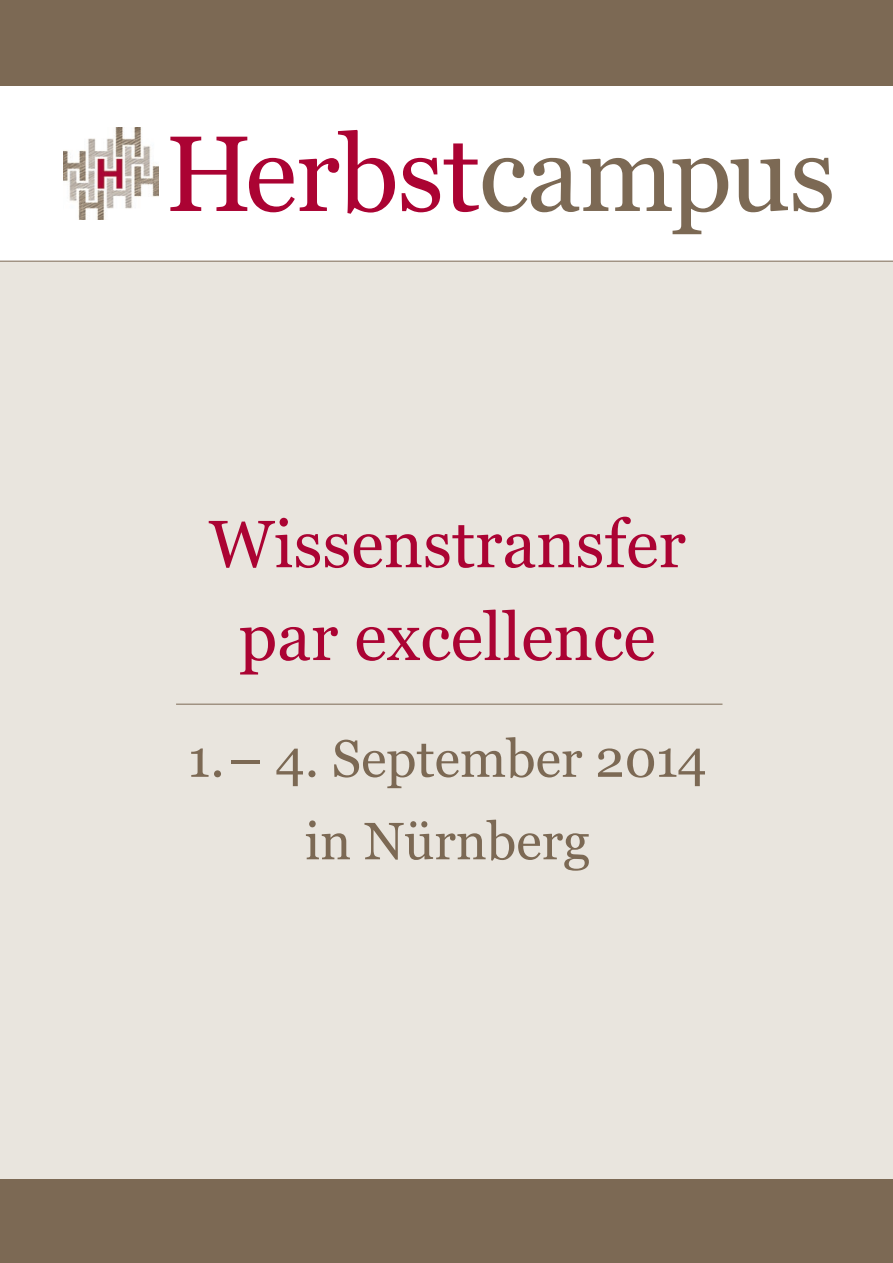
<style>
.page{position:relative;width:893px;height:1263px;background:#fff}
.page>*{position:absolute;margin:0;border:0;box-sizing:border-box;transform-origin:0 0}
.t1{font:107.25px "Georgia";letter-spacing:-.01em;color:#ab0333}
.t2{font:66.75px/92.8px "Georgia";color:#ab0333;text-align:center}
.t3{font:52.5px/82.5px "Georgia";color:#7c6954;text-align:center}
.s1{color:#7c6954}
</style>
<div class="page">
<div style="left:0;top:261px;width:893px;height:919px;background:#e9e5de"></div>
<div style="left:0;top:1179px;width:893px;height:84px;background:#7c6954"></div>
<div style="left:0;top:0;width:893px;height:85px;background:#7c6954"></div>
<hr style="left:0;top:261px;width:893px;height:1px;background:#7c6954">
<img style="left:63px;top:127px;width:95px;height:92px">
<hr style="left:176px;top:704px;width:546px;height:1px;background:#7c6954">
<h1 class="t1" style="left:165px;top:113px;width:672px">Herbst<span class="s1">campus</span></h1>
<p class="t2" style="left:209px;top:498px;width:479px">Wissenstransfer par excellence</p>
<p class="t3" style="left:188px;top:717px;width:521px">1. – 4. September 2014 in Nürnberg</p>
</div>
